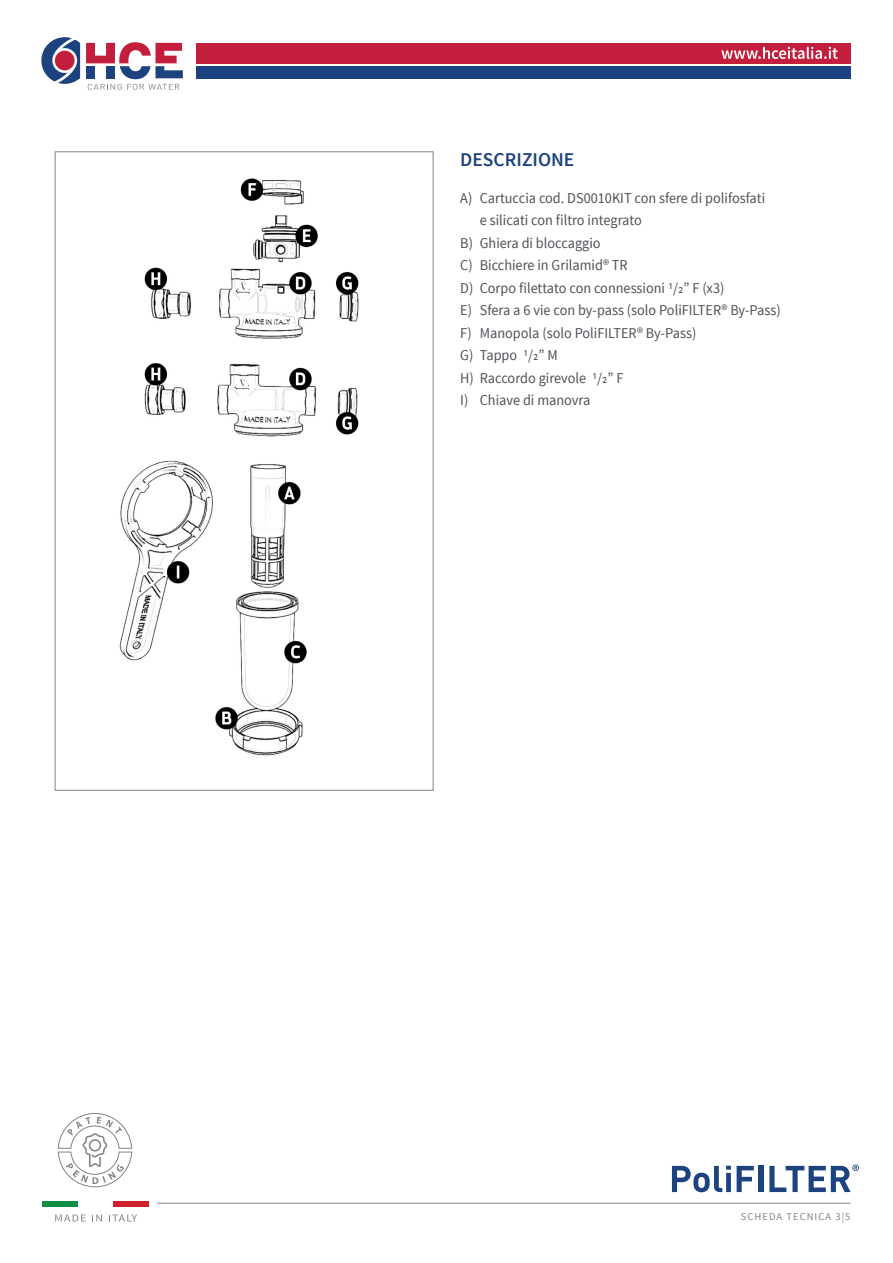
<style>
.page{position:relative;width:893px;height:1263px;background:#fff}
.page>*{position:absolute;margin:0;border:0;box-sizing:border-box;transform-origin:0 0}
.t1{font:600 19.5px "Source Sans Pro";color:#1c427f}
.t2{font:15px "Source Sans Pro";color:#4d5156;scale:.95 1}
.t3{font:10.5px "Source Sans Pro";letter-spacing:.1em;color:#818386}
</style>
<div class="page">
<svg style="left:672px;top:1166px;width:59px;height:26px"></svg>
<svg style="left:737px;top:1166px;width:17px;height:26px"></svg>
<div style="left:758px;top:1166px;width:5px;height:26px;background:#1c427f"></div>
<svg style="left:769px;top:1164px;width:90px;height:28px"></svg>
<svg style="left:55px;top:1214px;width:31px;height:7px"></svg>
<svg style="left:92px;top:1214px;width:10px;height:7px"></svg>
<svg style="left:109px;top:1214px;width:28px;height:7px"></svg>
<div style="left:43px;top:1201px;width:35px;height:6px;background:#128e44"></div>
<div style="left:113px;top:1201px;width:36px;height:6px;background:#d0222b"></div>
<svg style="left:57px;top:1113px;width:75px;height:74px"></svg>
<hr style="left:157px;top:1203px;width:693px;height:1px;background:#818386">
<svg style="left:41px;top:37px;width:39px;height:47px"></svg>
<svg style="left:86px;top:42px;width:97px;height:48px"></svg>
<div style="left:196px;top:43px;width:654px;height:20px;background:#c31f3d"></div>
<div style="left:196px;top:66px;width:654px;height:12px;background:#1c427f"></div>
<svg style="left:721px;top:47px;width:117px;height:12px"></svg>
<img style="left:119px;top:178px;width:240px;height:578px">
<p class="t1" style="left:460px;top:147px;width:116px">DESCRIZIONE</p>
<p class="t2" style="left:460px;top:189px;width:322px">A) Cartuccia cod. DS0010KIT con sfere di polifosfati</p>
<p class="t2" style="left:480px;top:211px;width:172px">e silicati con filtro integrato</p>
<p class="t2" style="left:460px;top:234px;width:149px">B) Ghiera di bloccaggio</p>
<p class="t2" style="left:460px;top:256px;width:178px">C) Bicchiere in Grilamid® TR</p>
<p class="t2" style="left:460px;top:279px;width:279px">D) Corpo filettato con connessioni 1/2” F (x3)</p>
<p class="t2" style="left:460px;top:301px;width:339px">E) Sfera a 6 vie con by-pass (solo PoliFILTER® By-Pass)</p>
<p class="t2" style="left:460px;top:324px;width:250px">F) Manopola (solo PoliFILTER® By-Pass)</p>
<p class="t2" style="left:460px;top:346px;width:104px">G) Tappo 1/2” M</p>
<p class="t2" style="left:460px;top:369px;width:173px">H) Raccordo girevole 1/2” F</p>
<p class="t2" style="left:460px;top:391px;width:138px">I) Chiave di manovra</p>
<p class="t3" style="left:741px;top:1210px;width:111px">SCHEDA TECNICA 3|5</p>
</div>
